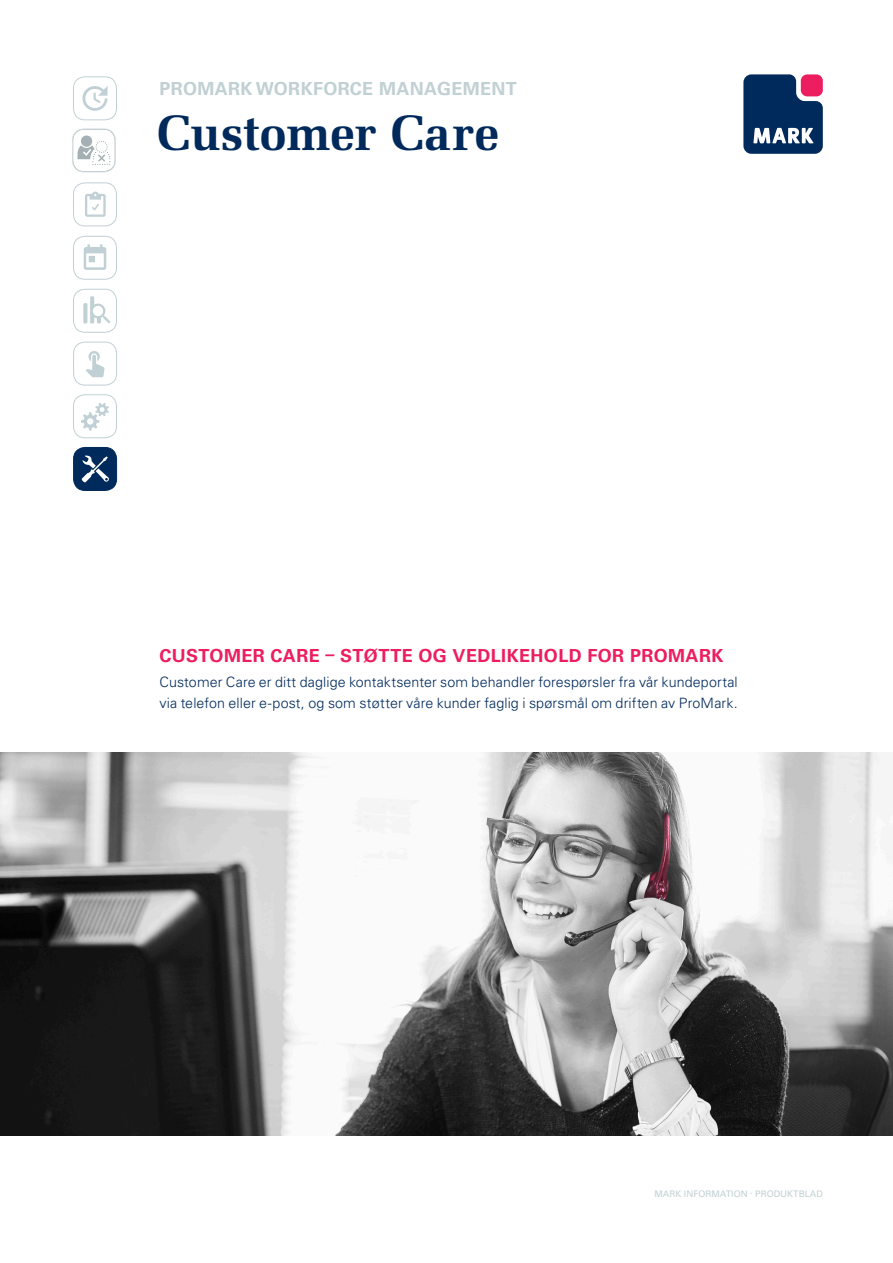
<style>
.page{position:relative;width:893px;height:1263px;background:#fff}
.page>*{position:absolute;margin:0;border:0;box-sizing:border-box;transform-origin:0 0}
.Copy{font:700 49.5px "Melior LT Std";color:#002a5b}
.Copy-2{font:700 18px "Univers LT Std";letter-spacing:.02em;color:#ed1e60}
.Copy-3{font:700 18px "Univers LT Std";letter-spacing:.02em;color:#c1d0d4}
.Copy-4{font:300 14.25px/21px "Univers LT Std";letter-spacing:.005em;color:#002a5b}
.Quotes_fed{font:9px "Univers LT Std";color:#c1d0d4}
</style>
<div class="page">
<img style="left:0;top:753px;width:893px;height:382px">
<svg style="left:743px;top:74px;width:80px;height:80px;background:#374974"></svg>
<div style="left:73px;top:77px;width:44px;height:43px;border:1px solid #c1d0d4;border-radius:11px"></div>
<svg style="left:82px;top:86px;width:26px;height:25px"></svg>
<div style="left:73px;top:236px;width:44px;height:44px;border:1px solid #c1d0d4;border-radius:11px"></div>
<svg style="left:84px;top:244px;width:22px;height:26px"></svg>
<div style="left:73px;top:342px;width:44px;height:43px;border:1px solid #c1d0d4;border-radius:11px"></div>
<svg style="left:86px;top:351px;width:18px;height:26px"></svg>
<div style="left:74px;top:447px;width:43px;height:43px;background:#002a5b;border-radius:11px"></div>
<div style="left:73px;top:447px;width:44px;height:44px;border:1px solid #002a5b;border-radius:11px"></div>
<div style="left:73px;top:183px;width:44px;height:43px;border:1px solid #c1d0d4;border-radius:11px"></div>
<svg style="left:85px;top:192px;width:21px;height:25px"></svg>
<div style="left:73px;top:289px;width:44px;height:44px;border:1px solid #c1d0d4;border-radius:11px"></div>
<svg style="left:83px;top:303px;width:4px;height:20px"></svg>
<svg style="left:90px;top:296px;width:21px;height:27px"></svg>
<div style="left:73px;top:394px;width:44px;height:44px;border:1px solid #c1d0d4;border-radius:11px"></div>
<svg style="left:81px;top:403px;width:28px;height:27px"></svg>
<svg style="left:82px;top:455px;width:27px;height:27px"></svg>
<svg style="left:72px;top:129px;width:43px;height:43px"></svg>
<div style="left:72px;top:129px;width:44px;height:43px;border:1px solid #c1d0d4;border-radius:11px"></div>
<p class="Copy-3" style="left:159px;top:78px;width:359px">PROMARK WORKFORCE MANAGEMENT</p>
<p class="Copy" style="left:157px;top:103px;width:343px">Customer Care</p>
<p class="Copy-2" style="left:159px;top:645px;width:566px">CUSTOMER CARE – STØTTE OG VEDLIKEHOLD FOR PROMARK</p>
<p class="Copy-4" style="left:159px;top:671px;width:580px">Customer Care er ditt daglige kontaktsenter som behandler forespørsler fra vår kundeportal via telefon eller e-post, og som støtter våre kunder faglig i spørsmål om driften av ProMark.</p>
<p class="Quotes_fed" style="left:654px;top:1189px;width:170px">MARK INFORMATION · PRODUKTBLAD</p>
</div>
